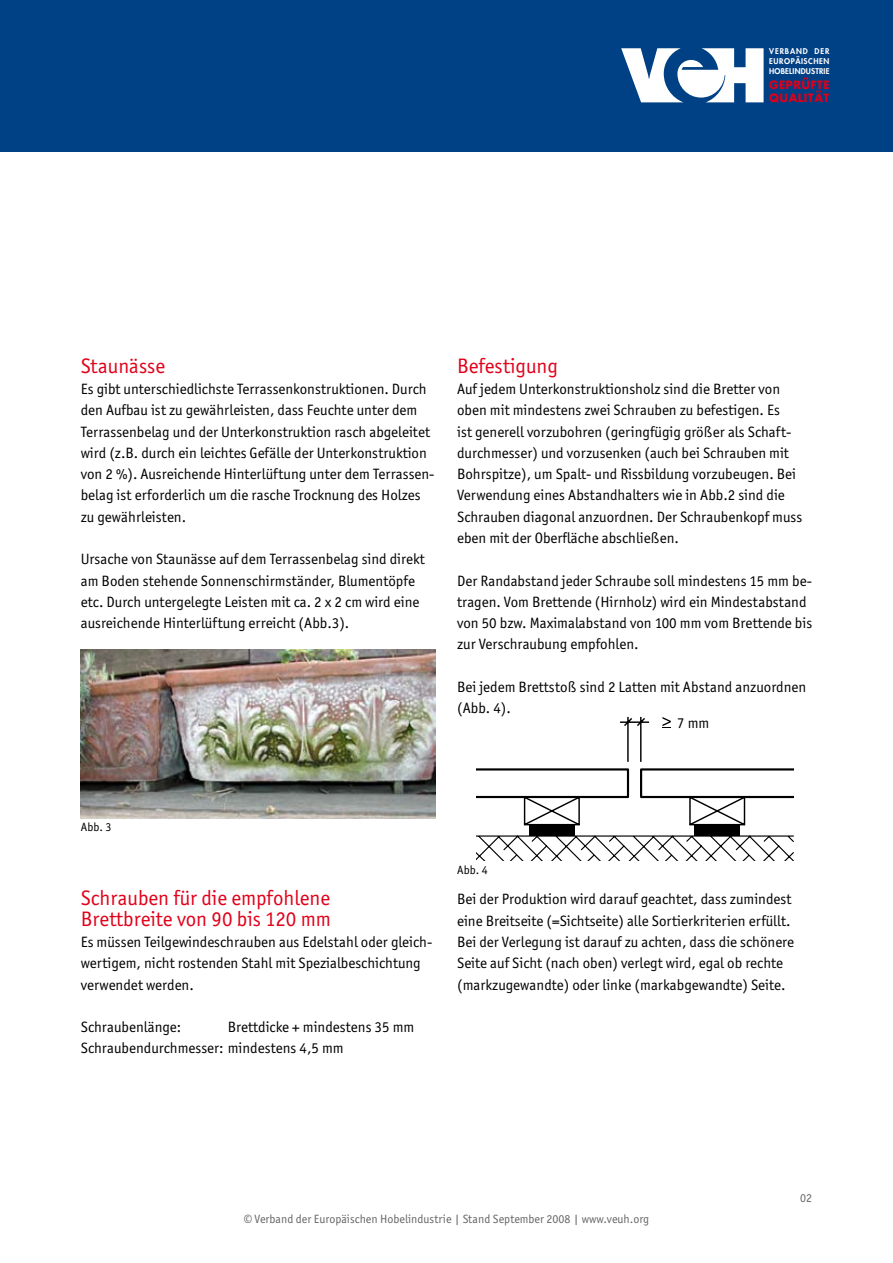
<style>
.page{position:relative;width:893px;height:1263px;background:#fff}
.page>*{position:absolute;margin:0;border:0;box-sizing:border-box;transform-origin:0 0}
.t1{font:24.3px "Officina Sans ITC";color:#000}
.t2{font:21px/21.3px "Officina Sans ITC";color:#e2001a}
.t3{font:15px/21.3px "Officina Sans ITC";color:#000}
.t4{font:12px "Officina Sans ITC";color:#646567}
.t5{font:12px "Officina Sans ITC";letter-spacing:.005em;color:#000}
.t6{font:700 11.25px/13.4px "Futura";letter-spacing:.035em;color:#db001b}
.t7{font:800 7.8px/10.1px "Futura";letter-spacing:.07em;color:#fff;text-align:justify}
</style>
<div class="page">
<div style="left:0;top:0;width:893px;height:151px;background:#004084"></div>
<svg style="left:621px;top:48px;width:143px;height:54px"></svg>
<img style="left:81px;top:649px;width:355px;height:169px">
<svg style="left:476px;top:835px;width:318px;height:26px"></svg>
<svg style="left:620px;top:716px;width:30px;height:46px"></svg>
<svg style="left:662px;top:717px;width:9px;height:11px"></svg>
<div style="left:640px;top:768px;width:161px;height:30px;border:2px solid #000"></div>
<svg style="left:688px;top:795px;width:58px;height:31px"></svg>
<div style="left:694px;top:824px;width:46px;height:12px;background:#000"></div>
<div style="left:794px;top:753px;width:15px;height:110px;background:#fff"></div>
<div style="left:463px;top:768px;width:166px;height:30px;border:2px solid #000"></div>
<svg style="left:523px;top:795px;width:58px;height:31px"></svg>
<div style="left:529px;top:824px;width:46px;height:12px;background:#000"></div>
<div style="left:460px;top:753px;width:15px;height:110px;background:#fff"></div>
<p class="t7" style="left:769px;top:46px;width:62px">VERBAND DER EUROPÄISCHEN HOBELINDUSTRIE</p>
<p class="t6" style="left:769px;top:78px;width:62px">GEPRÜFTE<br>QUALITÄT</p>
<h2 class="t2" style="left:81px;top:355px;width:86px">Staunässe</h2>
<p class="t3" style="left:81px;top:378px;width:355px">Es gibt unterschiedlichste Terrassenkonstruktionen. Durch den Aufbau ist zu gewährleisten, dass Feuchte unter dem Terrassenbelag und der Unterkonstruktion rasch abgeleitet wird (z.B. durch ein leichtes Gefälle der Unterkonstruktion von 2 %). Ausreichende Hinterlüftung unter dem Terrassen&shy;belag ist erforderlich um die rasche Trocknung des Holzes zu gewährleisten.</p>
<p class="t3" style="left:81px;top:548px;width:345px">Ursache von Staunässe auf dem Terrassenbelag sind direkt am Boden stehende Sonnenschirmständer, Blumentöpfe etc. Durch untergelegte Leisten mit ca. 2 x 2 cm wird eine ausreichende Hinterlüftung erreicht (Abb.3).</p>
<h2 class="t2" style="left:457px;top:355px;width:102px">Befestigung</h2>
<p class="t3" style="left:457px;top:378px;width:347px">Auf jedem Unterkonstruktionsholz sind die Bretter von oben mit mindestens zwei Schrauben zu befestigen. Es<br>ist generell vorzubohren (geringfügig größer als Schaft&shy;durchmesser) und vorzusenken (auch bei Schrauben mit Bohrspitze), um Spalt- und Rissbildung vorzubeugen. Bei Verwendung eines Abstandhalters wie in Abb.2 sind die Schrauben diagonal anzuordnen. Der Schraubenkopf muss eben mit der Oberfläche abschließen.</p>
<p class="t3" style="left:457px;top:570px;width:357px">Der Randabstand jeder Schraube soll mindestens 15 mm be&shy;tragen. Vom Brettende (Hirnholz) wird ein Mindestabstand von 50 bzw. Maximalabstand von 100 mm vom Brettende bis zur Verschraubung empfohlen.</p>
<p class="t3" style="left:457px;top:676px;width:351px">Bei jedem Brettstoß sind 2 Latten mit Abstand anzuordnen (Abb. 4).</p>
<h1 class="t1" style="left:682px;top:708px;width:54px">7 m</h1>
<p class="t3" style="left:677px;top:712px;width:34px">7 mm</p>
<p class="t5" style="left:81px;top:820px;width:32px">Abb. 3</p>
<h2 class="t2" style="left:81px;top:887px;width:252px">Schrauben für die empfohlene<br>Brettbreite von 90 bis 120 mm</h2>
<p class="t3" style="left:81px;top:931px;width:353px">Es müssen Teilgewindeschrauben aus Edelstahl oder gleich&shy;wertigem, nicht rostenden Stahl mit Spezialbeschichtung verwendet werden.</p>
<p class="t3" style="left:81px;top:1016px;width:102px">Schraubenlänge:</p>
<p class="t3" style="left:81px;top:1016px;width:335px;text-indent:147px">Brettdicke + mindestens 35 mm<br>Schraubendurchmesser: mindestens 4,5 mm</p>
<p class="t5" style="left:457px;top:863px;width:32px">Abb. 4</p>
<p class="t3" style="left:457px;top:889px;width:338px">Bei der Produktion wird darauf geachtet, dass zumindest eine Breitseite (=Sichtseite) alle Sortierkriterien erfüllt.<br>Bei der Verlegung ist darauf zu achten, dass die schönere Seite auf Sicht (nach oben) verlegt wird, egal ob rechte (markzugewandte) oder linke (markabgewandte) Seite.</p>
<p class="t4" style="left:800px;top:1191px;width:13px">02</p>
<p class="t4" style="left:244px;top:1212px;width:407px">® Verband der Europäischen Hobelindustrie | Stand September 2008 | www.veuh.org</p>
</div>
